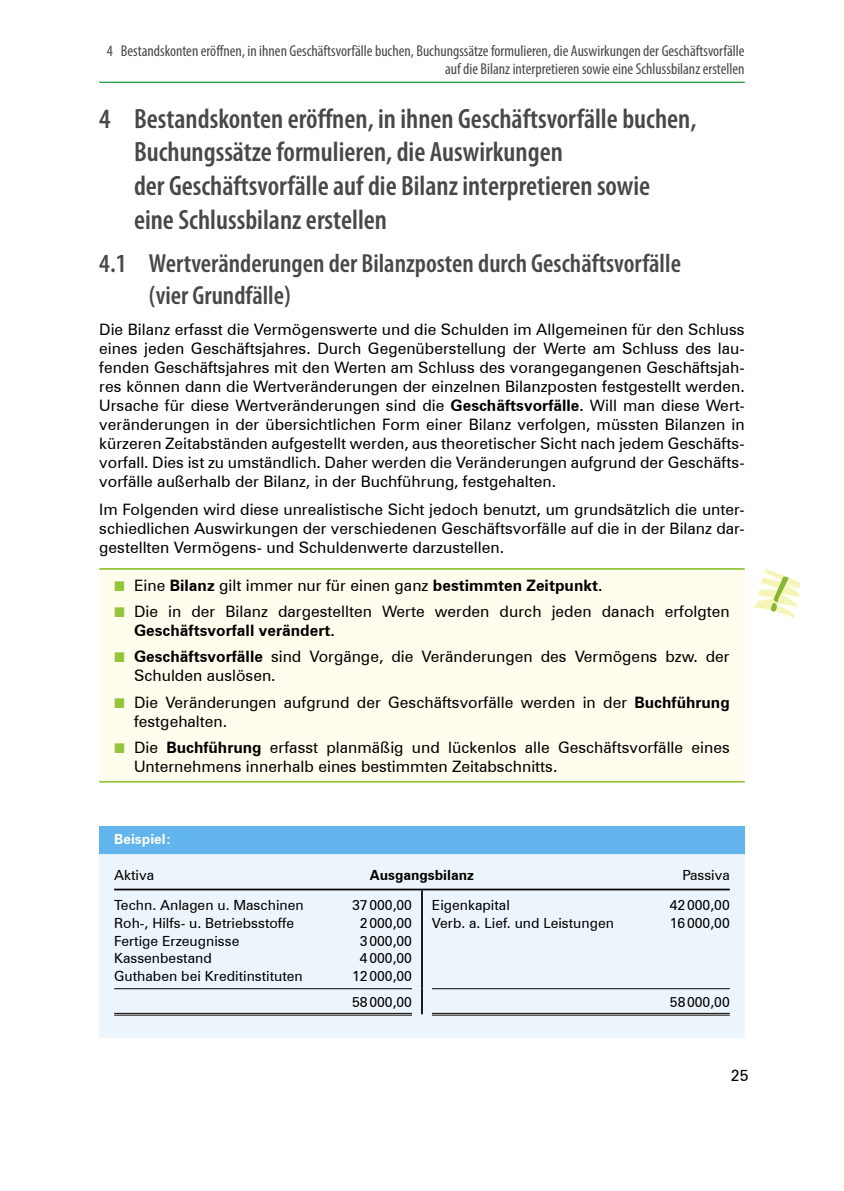
<style>
.page{position:relative;width:844px;height:1191px;background:#fff}
.page>*{position:absolute;margin:0;border:0;box-sizing:border-box;transform-origin:0 0}
.t1{font:600 condensed 28px/33.6px "Myriad Pro";color:#484848}
.t2{font:600 condensed 26.25px/31.5px "Myriad Pro";color:#484848}
.Fließtext{font:15.75px/18.9px "Zurich BT";color:#000}
.Kolumnentitel_rechts{font:condensed 15.75px/18.9px "Myriad Pro";color:#484848;text-align:right}
.Tabelle{font:14px "Zurich BT";color:#000}
.Fließtext-8_pt{font:14px "Zurich BT";color:#000}
.Fließtext-8_pt-2{font:700 14px "Zurich BT";color:#000}
.Beispiel{font:700 14px "Zurich BT";color:#fff}
.s1{font-weight:700}
.s2{font-family:"Uni Math";font-size:14px;color:#94c43a}
</style>
<div class="page">
<hr style="left:99px;top:82px;width:645px;height:1px;background:#239e46">
<div style="left:99px;top:826px;width:645px;height:29px;background:#62b4ec"></div>
<div style="left:99px;top:854px;width:645px;height:183px;background:#edf5fc"></div>
<div style="left:99px;top:569px;width:645px;height:213px;background:#fffded"></div>
<hr style="left:99px;top:568px;width:645px;height:2px;background:#94c43a">
<hr style="left:99px;top:781px;width:645px;height:1px;background:#94c43a">
<hr style="left:114px;top:888px;width:298px;height:2px;background:#000">
<svg style="left:412px;top:888px;width:20px;height:2px"></svg>
<hr style="left:432px;top:888px;width:297px;height:2px;background:#000">
<hr style="left:114px;top:988px;width:298px;height:1px;background:#000">
<hr style="left:432px;top:988px;width:297px;height:1px;background:#000">
<hr style="left:421px;top:890px;width:2px;height:98px;background:#000">
<hr style="left:421px;top:988px;width:2px;height:26px;background:#000">
<hr style="left:114px;top:1013px;width:298px;height:1px;background:#000">
<hr style="left:114px;top:1014px;width:298px;height:1px;background:#000">
<hr style="left:432px;top:1013px;width:297px;height:1px;background:#000">
<hr style="left:432px;top:1014px;width:297px;height:1px;background:#000">
<svg style="left:753px;top:568px;width:47px;height:50px"></svg>
<p class="Kolumnentitel_rechts" style="left:107px;top:41px;width:639px">4 Bestandskonten eröffnen, in ihnen Geschäftsvorfälle buchen, Buchungssätze formulieren, die Auswirkungen der Geschäftsvorfälle auf die Bilanz interpretieren sowie eine Schlussbilanz erstellen</p>
<p class="t1" style="left:134px;top:102px;width:563px;text-indent:-35px">4 Bestandskonten eröffnen, in ihnen Geschäftsvorfälle buchen, Buchungssätze formulieren, die Auswirkungen<br>der Geschäftsvorfälle auf die Bilanz interpretieren sowie eine Schlussbilanz erstellen</p>
<p class="t2" style="left:149px;top:248px;width:533px;text-indent:-50px">4.1 Wertveränderungen der Bilanzposten durch Geschäftsvorfälle (vier Grundfälle)</p>
<p class="Fließtext" style="left:99px;top:320px;width:646px;text-align:justify">Die Bilanz erfasst die Vermögenswerte und die Schulden im Allgemeinen für den Schluss eines jeden Geschäftsjahres. Durch Gegenüberstellung der Werte am Schluss des lau&shy;fenden Geschäftsjahres mit den Werten am Schluss des vorangegangenen Geschäftsjah&shy;res können dann die Wertveränderungen der einzelnen Bilanzposten festgestellt werden.<br>Ursache für diese Wertveränderungen sind die <span class="s1">Geschäftsvorfälle.</span> Will man diese Wert&shy;veränderungen in der übersichtlichen Form einer Bilanz verfolgen, müssten Bilanzen in kürzeren Zeitabständen aufgestellt werden, aus theoretischer Sicht nach jedem Geschäfts&shy;vorfall. Dies ist zu umständlich. Daher werden die Veränderungen aufgrund der Geschäfts&shy;vorfälle außerhalb der Bilanz, in der Buchführung, festgehalten.</p>
<p class="Fließtext" style="left:99px;top:500px;width:646px;text-align:justify">Im Folgenden wird diese unrealistische Sicht jedoch benutzt, um grundsätzlich die unter&shy;schiedlichen Auswirkungen der verschiedenen Geschäftsvorfälle auf die in der Bilanz dar&shy;gestellten Vermögens- und Schuldenwerte darzustellen.</p>
<p class="Fließtext" style="left:114px;top:575px;width:489px"><span class="s2">■</span> Eine <span class="s1">Bilanz</span> gilt immer nur für einen ganz <span class="s1">bestimmten Zeitpunkt.</span></p>
<p class="Fließtext" style="left:134px;top:602px;width:597px;text-indent:-20px"><span class="s2">■</span> Die in der Bilanz dargestellten Werte werden durch jeden danach erfolgten<br><span class="s1">Geschäftsvorfall verändert.</span></p>
<p class="Fließtext" style="left:134px;top:647px;width:597px;text-indent:-20px"><span class="s2">■</span> <span class="s1">Geschäftsvorfälle</span> sind Vorgänge, die Veränderungen des Vermögens bzw. der<br>Schulden auslösen.</p>
<p class="Fließtext" style="left:134px;top:692px;width:597px;text-indent:-20px"><span class="s2">■</span> Die Veränderungen aufgrund der Geschäftsvorfälle werden in der <span class="s1">Buchführung </span>festgehalten.</p>
<p class="Fließtext" style="left:134px;top:738px;width:597px;text-indent:-20px"><span class="s2">■</span> Die <span class="s1">Buchführung</span> erfasst planmäßig und lückenlos alle Geschäftsvorfälle eines<br>Unternehmens innerhalb eines bestimmten Zeitabschnitts.</p>
<p class="Beispiel" style="left:114px;top:830px;width:58px">Beispiel:</p>
<p class="Fließtext-8_pt" style="left:114px;top:866px;width:41px">Aktiva</p>
<p class="Fließtext-8_pt-2" style="left:370px;top:866px;width:105px">Ausgangsbilanz</p>
<p class="Fließtext-8_pt" style="left:682px;top:866px;width:49px">Passiva</p>
<p class="Tabelle" style="left:114px;top:896px;width:191px">Techn. Anlagen u. Maschinen</p>
<p class="Tabelle" style="left:352px;top:896px;width:61px">37000,00</p>
<p class="Tabelle" style="left:114px;top:914px;width:181px">Roh-, Hilfs- u. Betriebsstoffe</p>
<p class="Tabelle" style="left:360px;top:914px;width:54px">2000,00</p>
<p class="Tabelle" style="left:114px;top:932px;width:127px">Fertige Erzeugnisse</p>
<p class="Tabelle" style="left:360px;top:932px;width:54px">3000,00</p>
<p class="Tabelle" style="left:114px;top:950px;width:99px">Kassenbestand</p>
<p class="Tabelle" style="left:360px;top:950px;width:54px">4000,00</p>
<p class="Tabelle" style="left:114px;top:967px;width:190px">Guthaben bei Kreditinstituten</p>
<p class="Tabelle" style="left:352px;top:967px;width:61px">12000,00</p>
<p class="Tabelle" style="left:432px;top:896px;width:79px">Eigenkapital</p>
<p class="Tabelle" style="left:669px;top:896px;width:61px">42000,00</p>
<p class="Tabelle" style="left:432px;top:914px;width:183px">Verb. a. Lief. und Leistungen</p>
<p class="Tabelle" style="left:669px;top:914px;width:61px">16000,00</p>
<p class="Fließtext-8_pt" style="left:352px;top:993px;width:61px">58000,00</p>
<p class="Fließtext-8_pt" style="left:669px;top:993px;width:61px">58000,00</p>
<p class="Fließtext" style="left:730px;top:1066px;width:19px">25</p>
</div>
